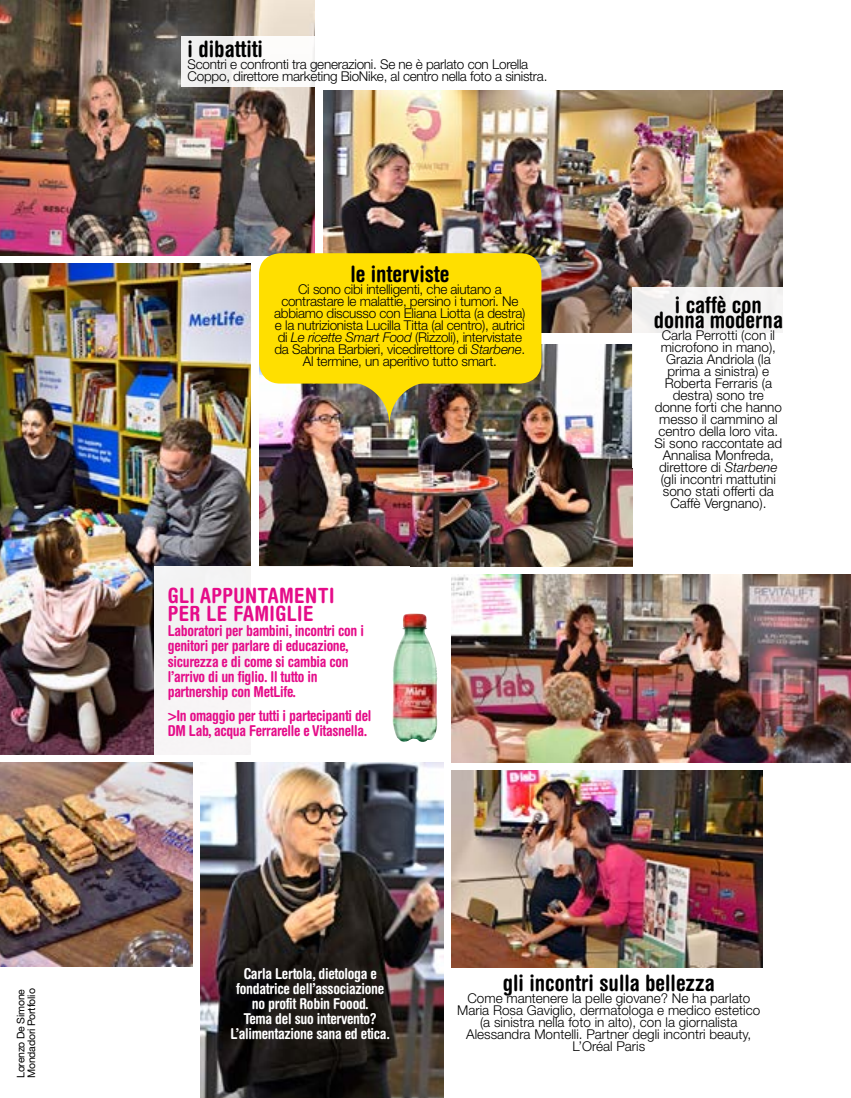
<style>
.page{position:relative;width:851px;height:1098px;background:#fff}
.page>*{position:absolute;margin:0;border:0;box-sizing:border-box;transform-origin:0 0}
.DIDA_Con_numeri_Test{font:700 condensed 22.5px "Helvetica Rounded LT Std";color:#000}
.BOX_406_Titolo{font:700 condensed 21px "Helvetica Rounded LT Std";letter-spacing:.02em;color:#e50c89}
.BOX_406_Testo{font:700 condensed 15px/15px "Helvetica Rounded LT Std";letter-spacing:-.02em;color:#e50c89}
.BOX_406_Testo-2{font:700 condensed 15px/15px "Helvetica Rounded LT Std";letter-spacing:-.02em;color:#fff;text-align:center}
.DIDA_Con_numeri_Test-2{font:300 13.5px/12px "Helvetica Neue LT Std";color:#000;text-align:center}
.DIDA_Con_numeri_Test-3{font:300 13.5px/12px "Helvetica Neue LT Std";letter-spacing:-.02em;color:#000;text-align:center}
.CREDIT{font:10.5px "Helvetica Neue LT Std";letter-spacing:-.02em;color:#000}
.s1{font-style:italic}
</style>
<div class="page">
<img style="left:0;top:264px;width:251px;height:490px">
<img style="left:0;top:0;width:315px;height:255px">
<img style="left:259px;top:344px;width:373px;height:222px">
<img style="left:323px;top:91px;width:459px;height:241px">
<img style="left:451px;top:574px;width:399px;height:188px">
<img style="left:451px;top:770px;width:311px;height:197px">
<img style="left:201px;top:762px;width:242px;height:335px">
<img style="left:0;top:762px;width:192px;height:204px">
<img style="left:346px;top:383px;width:85px;height:40px">
<div style="left:259px;top:253px;width:282px;height:130px;background:#ffdf00;border-radius:21px"></div>
<div style="left:154px;top:565px;width:255px;height:192px;background:#fff"></div>
<div style="left:632px;top:287px;width:187px;height:180px;background:#fff"></div>
<div style="left:181px;top:36px;width:287px;height:50px;background:linear-gradient(to right,#f3f3f2,#fff)"></div>
<img style="left:392px;top:613px;width:45px;height:129px">
<p class="CREDIT" style="left:15px;top:1077px;width:90px;rotate:-90deg">Lorenzo De Simone</p>
<p class="CREDIT" style="left:25px;top:1077px;width:91px;rotate:-90deg">Mondadori Portfolio</p>
<p class="DIDA_Con_numeri_Test" style="left:188px;top:35px;width:77px">i dibattiti</p>
<p class="DIDA_Con_numeri_Test-3" style="left:188px;top:58px;width:361px;text-align:left">Scontri e confronti tra generazioni. Se ne è parlato con Lorella<br>Coppo, direttore marketing BioNike, al centro nella foto a sinistra.</p>
<p class="DIDA_Con_numeri_Test" style="left:350px;top:260px;width:100px">le interviste</p>
<p class="DIDA_Con_numeri_Test-3" style="left:274px;top:282px;width:253px">Ci sono cibi intelligenti, che aiutano a contrastare le malattie, persino i tumori. Ne abbiamo discusso con Eliana Liotta (a destra) e la nutrizionista Lucilla Titta (al centro), autrici di <span class="s1">Le ricette Smart Food</span> (Rizzoli), intervistate da Sabrina Barbieri, vicedirettore di <span class="s1">Starbene</span>.<br>Al termine, un aperitivo tutto smart.</p>
<p class="BOX_406_Titolo" style="left:168px;top:583px;width:168px">GLI APPUNTAMENTI</p>
<p class="BOX_406_Titolo" style="left:168px;top:601px;width:147px">PER LE FAMIGLIE</p>
<p class="BOX_406_Testo" style="left:168px;top:623px;width:198px">Laboratori per bambini, incontri con i genitori per parlare di educazione, sicurezza e di come si cambia con l’arrivo di un figlio. Il tutto in partnership con MetLife.</p>
<p class="BOX_406_Testo" style="left:168px;top:707px;width:205px">&gt;In omaggio per tutti i partecipanti del<br>DM Lab, acqua Ferrarelle e Vitasnella.</p>
<p class="DIDA_Con_numeri_Test" style="left:674px;top:291px;width:89px">i caffè con</p>
<p class="DIDA_Con_numeri_Test" style="left:653px;top:306px;width:131px">donna moderna</p>
<p class="DIDA_Con_numeri_Test-2" style="left:654px;top:329px;width:129px">Carla Perrotti (con il microfono in mano),<br>Grazia Andriola (la prima a sinistra) e<br>Roberta Ferraris (a destra) sono tre donne forti che hanno messo il cammino al centro della loro vita.<br>Si sono raccontate ad<br>Annalisa Monfreda, direttore di <span class="s1">Starbene </span>(gli incontri mattutini sono stati offerti da<br>Caffè Vergnano).</p>
<p class="BOX_406_Testo-2" style="left:236px;top:965px;width:149px">Carla Lertola, dietologa e fondatrice dell’associazione no profit Robin Foood.</p>
<p class="BOX_406_Testo-2" style="left:230px;top:1010px;width:161px">Tema del suo intervento?<br>L’alimentazione sana ed etica.</p>
<p class="DIDA_Con_numeri_Test" style="left:502px;top:968px;width:213px">gli incontri sulla bellezza</p>
<p class="DIDA_Con_numeri_Test-2" style="left:457px;top:991px;width:304px">Come mantenere la pelle giovane? Ne ha parlato<br>Maria Rosa Gaviglio, dermatologa e medico estetico</p>
<p class="DIDA_Con_numeri_Test-2" style="left:466px;top:1015px;width:286px">(a sinistra nella foto in alto), con la giornalista<br>Alessandra Montelli. Partner degli incontri beauty,<br>L’Oréal Paris</p>
</div>
